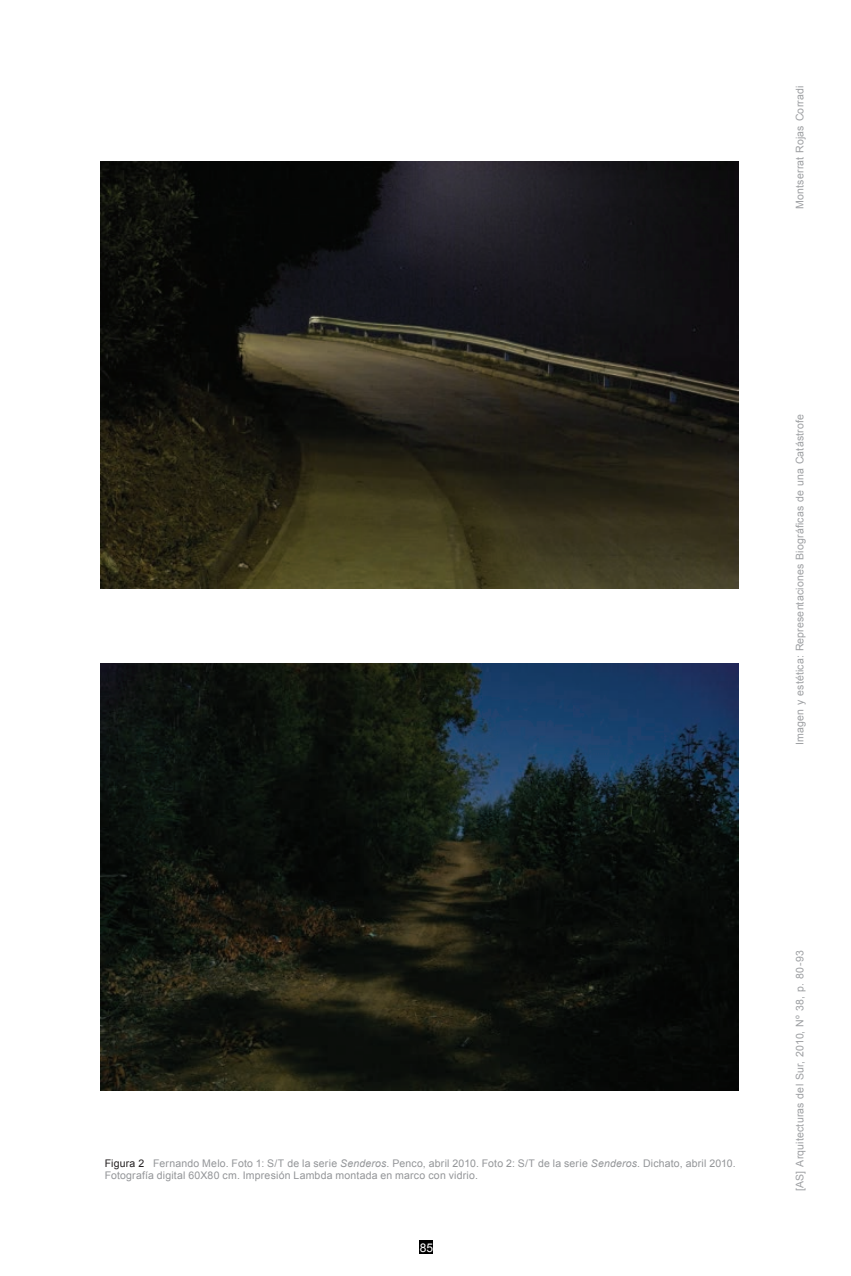
<style>
.page{position:relative;width:851px;height:1276px;background:#fff}
.page>*{position:absolute;margin:0;border:0;box-sizing:border-box;transform-origin:0 0}
.t1{font:12px "Arial";color:#fff}
.t2{font:10.5px/12.6px "Arial";letter-spacing:.015em;color:#939598}
.t3{font:10.5px "Arial";letter-spacing:.02em;color:#9d9fa2}
.s1{color:#231f20}
.s2{font-style:italic}
</style>
<div class="page">
<div style="left:419px;top:1240px;width:14px;height:14px;background:#000"></div>
<img style="left:100px;top:162px;width:638px;height:427px">
<img style="left:100px;top:663px;width:638px;height:427px">
<p class="t3" style="left:792px;top:209px;width:125px;rotate:-90deg">Montserrat Rojas Corradi</p>
<p class="t3" style="left:792px;top:745px;width:332px;rotate:-90deg">Imagen y estética: Representaciones Biográficas de una Catástrofe</p>
<p class="t2" style="left:105px;top:1156px;width:632px"><span class="s1">Figura 2</span> Fernando Melo. Foto 1: S/T de la serie <span class="s2">Senderos</span>. Penco, abril 2010. Foto 2: S/T de la serie <span class="s2">Senderos</span>. Dichato, abril 2010.<br>Fotografía digital 60x80 cm. Impresión Lambda montada en marco con vidrio.</p>
<p class="t1" style="left:420px;top:1239px;width:15px">85</p>
<p class="t3" style="left:792px;top:1191px;width:242px;rotate:-90deg">[AS] Arquitecturas del Sur, 2010, Nº 38, p. 80-93</p>
</div>
